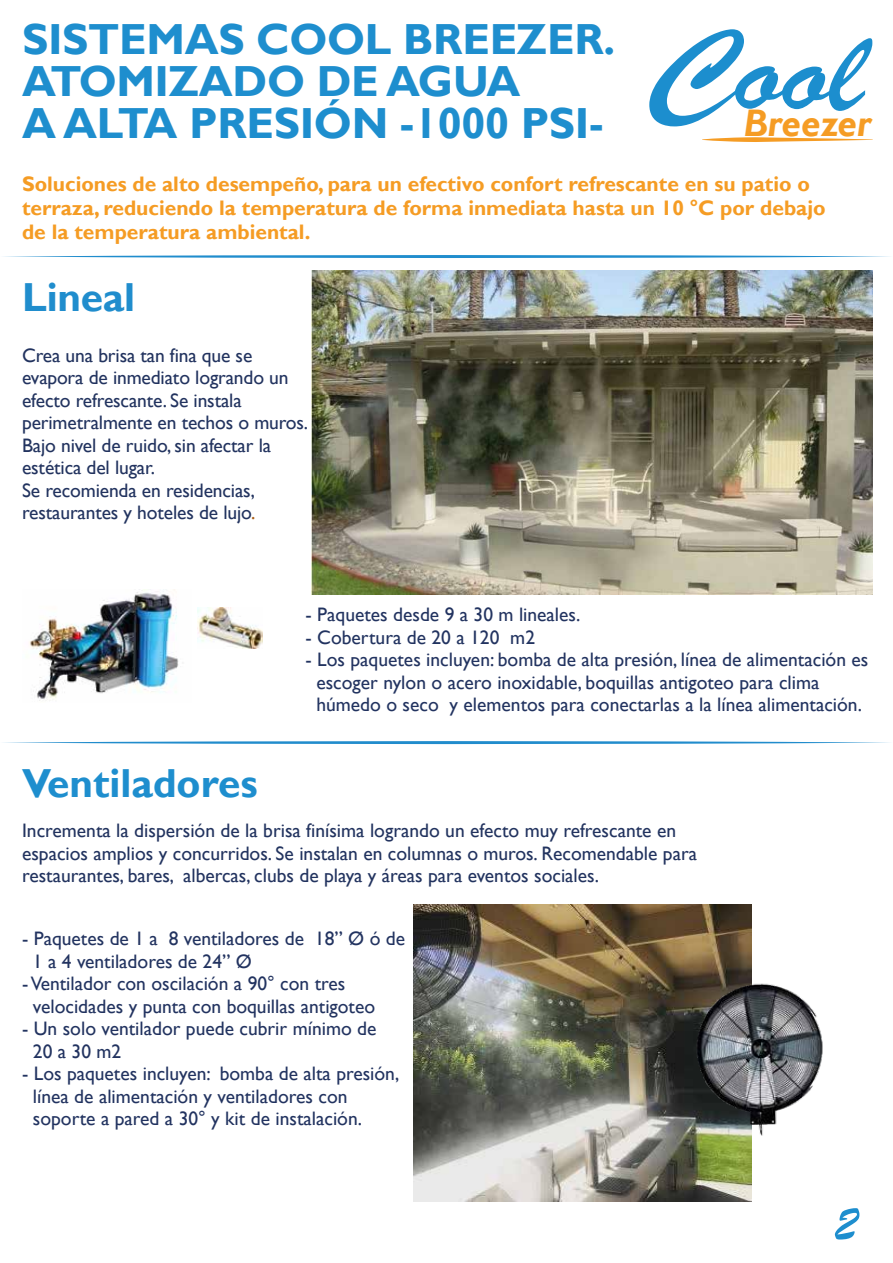
<style>
.page{position:relative;width:893px;height:1263px;background:#fff}
.page>*{position:absolute;margin:0;border:0;box-sizing:border-box;transform-origin:0 0}
.t1{font:121.5px "Brush Script";color:#1c8ece;scale:1.24 1}
.t2{font:51px "Brush Script";color:#1e8ece}
.t3{font:700 43.5px/42px "Gill Sans";letter-spacing:-.005em;color:#1e8ece}
.t4{font:700 40.5px "Gill Sans";color:#1e8ece}
.t5{font:700 40.5px "Gill Sans";letter-spacing:-.005em;color:#208dcd}
.t6{font:italic 700 38.4px "Gill Sans";color:#f59c24}
.t7{font:700 21px/24px "Gill Sans";color:#f59c24}
.t8{font:19.5px/22.5px "Gill Sans";color:#223360}
.t9{font:19.5px/22.5px "Gill Sans";letter-spacing:-.005em;color:#22335f}
.s1{color:#aa5e16}
</style>
<div class="page">
<svg style="left:702px;top:137px;width:171px;height:5px"></svg>
<svg style="left:3px;top:741px;width:887px;height:3px;background:#6bb2dc"></svg>
<img style="left:311px;top:270px;width:562px;height:324px">
<svg style="left:3px;top:255px;width:887px;height:3px;background:#6ab2dd"></svg>
<img style="left:29px;top:589px;width:150px;height:112px">
<img style="left:198px;top:608px;width:64px;height:40px">
<img style="left:414px;top:905px;width:337px;height:297px">
<img style="left:657px;top:945px;width:166px;height:207px">
<h3 class="t3" style="left:22px;top:20px;width:595px">SISTEMAS COOL BREEZER.<br>ATOMIZADO DE AGUA<br>A ALTA PRESIÓN -1000 PSI-</h3>
<h1 class="t1" style="left:644px;top:-3px;width:179px">Cool</h1>
<h3 class="t6" style="left:744px;top:100px;width:129px">Breezer</h3>
<p class="t7" style="left:22px;top:173px;width:805px">Soluciones de alto desempeño, para un efectivo confort refrescante en su patio o terraza, reduciendo la temperatura de forma inmediata hasta un 10 °C por debajo de la temperatura ambiental.</p>
<h3 class="t5" style="left:22px;top:272px;width:114px">Lineal</h3>
<p class="t9" style="left:22px;top:344px;width:288px">Crea una brisa tan fina que se evapora de inmediato logrando un efecto refrescante. Se instala perimetralmente en techos o muros.<br>Bajo nivel de ruido, sin afectar la estética del lugar.<br>Se recomienda en residencias, restaurantes y hoteles de lujo<span class="s1">.</span></p>
<h3 class="t4" style="left:22px;top:758px;width:237px">Ventiladores</h3>
<p class="t8" style="left:306px;top:604px;width:276px">- Paquetes desde 9 a 30 m lineales.</p>
<p class="t8" style="left:306px;top:626px;width:231px">- Cobertura de 20 a 120 m2</p>
<p class="t8" style="left:316px;top:649px;width:553px;text-indent:-11px">- Los paquetes incluyen: bomba de alta presión, línea de alimentación es escoger nylon o acero inoxidable, boquillas antigoteo para clima húmedo o seco y elementos para conectarlas a la línea alimentación.</p>
<p class="t9" style="left:22px;top:820px;width:676px">Incrementa la dispersión de la brisa finísima logrando un efecto muy refrescante en espacios amplios y concurridos. Se instalan en columnas o muros. Recomendable para restaurantes, bares, albercas, clubs de playa y áreas para eventos sociales.</p>
<p class="t8" style="left:33px;top:928px;width:374px;text-indent:-11px">- Paquetes de 1 a 8 ventiladores de 18” Ø ó de<br>1 a 4 ventiladores de 24” Ø</p>
<p class="t8" style="left:33px;top:973px;width:344px;text-indent:-11px">- Ventilador con oscilación a 90° con tres velocidades y punta con boquillas antigoteo</p>
<p class="t8" style="left:33px;top:1018px;width:345px;text-indent:-11px">- Un solo ventilador puede cubrir mínimo de<br>20 a 30 m2</p>
<p class="t8" style="left:33px;top:1063px;width:368px;text-indent:-11px">- Los paquetes incluyen: bomba de alta presión, línea de alimentación y ventiladores con soporte a pared a 30° y kit de instalación.</p>
<h2 class="t2" style="left:835px;top:1193px;width:24px">2</h2>
</div>
